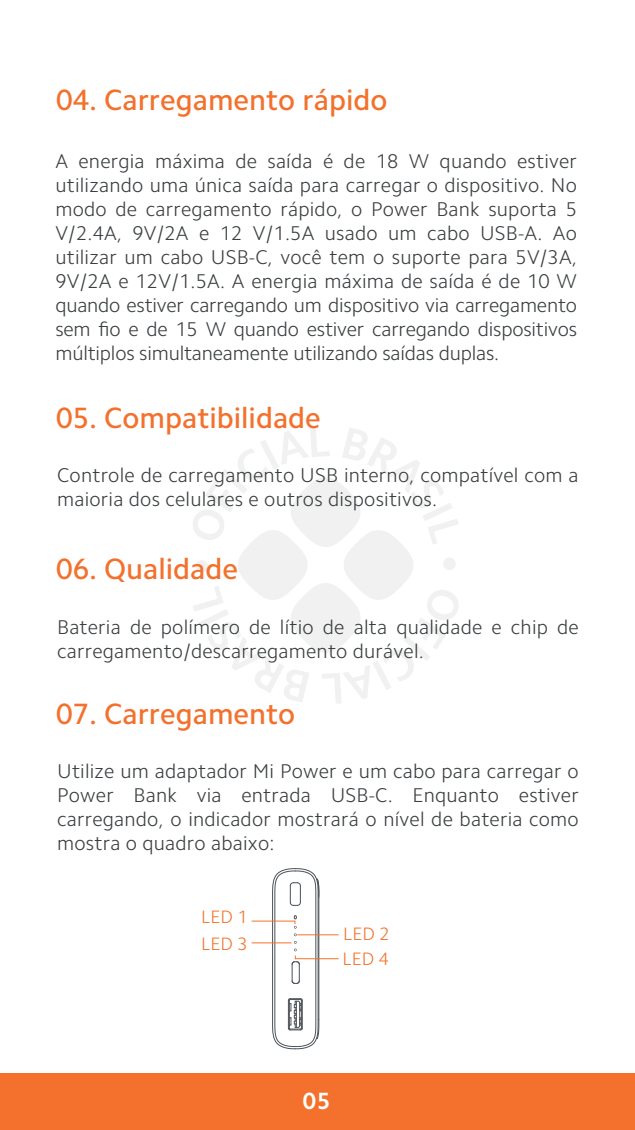
<style>
.page{position:relative;width:635px;height:1130px;background:#fff}
.page>*{position:absolute;margin:0;border:0;box-sizing:border-box;transform-origin:0 0}
.t1{font:500 29.6px "Camphor Pro";color:#f3712c}
.t2{font:700 23.6px "Camphor Pro";color:#fff}
.t3{font:300 20px/24px "Camphor Pro";letter-spacing:.01em;color:#3b3f41}
.t4{font:300 18px/27.2px "Camphor Pro";letter-spacing:.01em;color:#f3722a}
</style>
<div class="page">
<svg style="left:193px;top:426px;width:266px;height:277px"></svg>
<div style="left:0;top:1073px;width:635px;height:56px;background:#f3712c"></div>
<svg style="left:251px;top:868px;width:88px;height:181px"></svg>
<hr style="left:252px;top:942px;width:39px;height:1px;background:#f3722a">
<h1 class="t1" style="left:56px;top:82px;width:333px">04. Carregamento rápido</h1>
<p class="t3" style="left:55px;top:149px;width:523px;text-align:justify">A energia máxima de saída é de 18 W quando estiver utilizando uma única saída para carregar o dispositivo. No modo de carregamento rápido, o Power Bank suporta 5<br>V/2.4A, 9V/2A e 12 V/1.5A usado um cabo USB-A. Ao utilizar um cabo USB-C, você tem o suporte para 5V/3A, 9V/2A e 12V/1.5A. A energia máxima de saída é de 10 W quando estiver carregando um dispositivo via carregamento sem fio e de 15 W quando estiver carregando dispositivos múltiplos simultaneamente utilizando saídas duplas.</p>
<h1 class="t1" style="left:56px;top:400px;width:266px">05. Compatibilidade</h1>
<p class="t3" style="left:57px;top:463px;width:523px">Controle de carregamento USB interno, compatível com a maioria dos celulares e outros dispositivos.</p>
<h1 class="t1" style="left:56px;top:551px;width:183px">06. Qualidade</h1>
<p class="t3" style="left:57px;top:614px;width:523px">Bateria de polímero de lítio de alta qualidade e chip de carregamento/descarregamento durável.</p>
<h1 class="t1" style="left:56px;top:696px;width:240px">07. Carregamento</h1>
<p class="t3" style="left:57px;top:759px;width:523px;text-align:justify">Utilize um adaptador Mi Power e um cabo para carregar o Power Bank via entrada USB-C. Enquanto estiver carregando, o indicador mostrará o nível de bateria como mostra o quadro abaixo:</p>
<p class="t4" style="left:201px;top:902px;width:48px">LED 1<br>LED 3</p>
<p class="t4" style="left:343px;top:921px;width:49px;line-height:24.8px">LED 2<br>LED 4</p>
<p class="t2" style="left:303px;top:1087px;width:29px">05</p>
</div>
